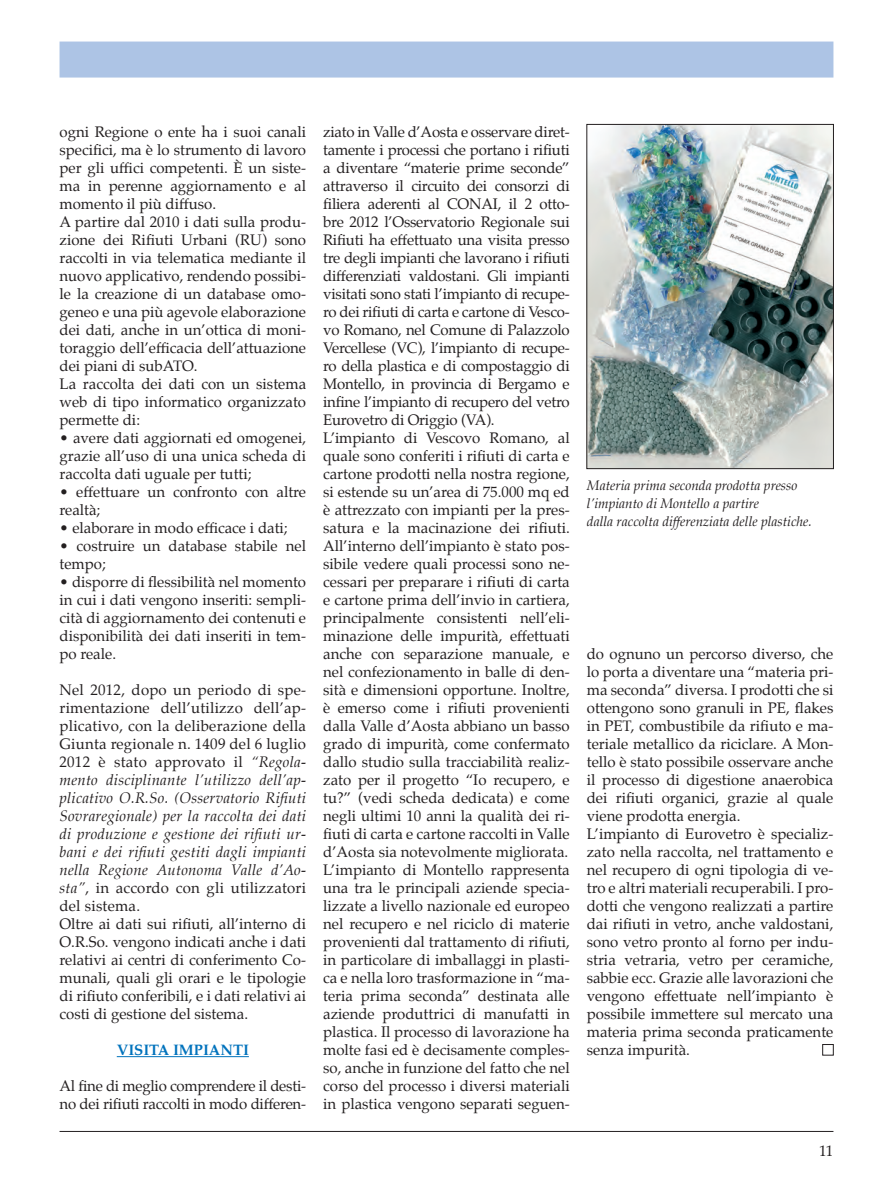
<style>
.page{position:relative;width:893px;height:1191px;background:#fff}
.page>*{position:absolute;margin:0;border:0;box-sizing:border-box;transform-origin:0 0}
.t1{font:15px/18px "Palatino";color:#231f20}
.t2{font:700 15px "Palatino";color:#0072bc}
.t3{font:italic 13.5px/18px "Palatino";color:#231f20}
.s1{font-style:italic}
</style>
<div class="page">
<div style="left:60px;top:42px;width:773px;height:36px;background:#adc4e5"></div>
<hr style="left:60px;top:1131px;width:773px;height:1px;background:#231f20">
<hr style="left:117px;top:1056px;width:132px;height:1px;background:#0072bc">
<img style="left:589px;top:126px;width:243px;height:341px">
<div style="left:587px;top:124px;width:247px;height:345px;border:1px solid #231f20"></div>
<div style="left:822px;top:1044px;width:11px;height:11px;border:1px solid #231f20"></div>
<p class="t1" style="left:60px;top:124px;width:248px">ogni Regione o ente ha i suoi canali specifici, ma è lo strumento di lavoro per gli uffici competenti. È un siste&shy;ma in perenne aggiornamento e al momento il più diffuso.<br>A partire dal 2010 i dati sulla produ&shy;zione dei Rifiuti Urbani (RU) sono raccolti in via telematica mediante il nuovo applicativo, rendendo possibi&shy;le la creazione di un database omo&shy;geneo e una più agevole elaborazione dei dati, anche in un’ottica di moni&shy;toraggio dell’efficacia dell’attuazione dei piani di subATO.<br>La raccolta dei dati con un sistema web di tipo informatico organizzato permette di:</p>
<p class="t1" style="left:60px;top:430px;width:248px;text-align:justify">• avere dati aggiornati ed omogenei, grazie all’uso di una unica scheda di raccolta dati uguale per tutti;</p>
<p class="t1" style="left:60px;top:484px;width:248px">• effettuare un confronto con altre realtà;</p>
<p class="t1" style="left:60px;top:520px;width:230px">• elaborare in modo efficace i dati;</p>
<p class="t1" style="left:60px;top:538px;width:248px">• costruire un database stabile nel tempo;</p>
<p class="t1" style="left:60px;top:574px;width:248px;text-align:justify">• disporre di flessibilità nel momento in cui i dati vengono inseriti: sempli&shy;cità di aggiornamento dei contenuti e disponibilità dei dati inseriti in tem&shy;po reale.</p>
<p class="t1" style="left:59px;top:682px;width:248px">Nel 2012, dopo un periodo di spe&shy;rimentazione dell’utilizzo dell’ap&shy;plicativo, con la deliberazione della Giunta regionale n. 1409 del 6 luglio 2012 è stato approvato il <span class="s1">“Regola&shy;mento disciplinante l’utilizzo dell’ap&shy;plicativo O.R.So. (Osservatorio Rifiuti Sovraregionale) per la raccolta dei dati di produzione e gestione dei rifiuti ur&shy;bani e dei rifiuti gestiti dagli impianti nella Regione Autonoma Valle d’Ao&shy;sta”</span>, in accordo con gli utilizzatori del sistema.<br>Oltre ai dati sui rifiuti, all’interno di O.R.So. vengono indicati anche i dati relativi ai centri di conferimento Co&shy;munali, quali gli orari e le tipologie di rifiuto conferibili, e i dati relativi ai costi di gestione del sistema.</p>
<p class="t2" style="left:117px;top:1042px;width:134px">VISITA IMPIANTI</p>
<p class="t1" style="left:59px;top:1078px;width:248px">Al fine di meglio comprendere il desti&shy;no dei rifiuti raccolti in modo differen-</p>
<p class="t1" style="left:323px;top:124px;width:248px">ziato in Valle d’Aosta e osservare diret&shy;tamente i processi che portano i rifiuti a diventare “materie prime seconde” attraverso il circuito dei consorzi di filiera aderenti al CONAI, il 2 otto&shy;bre 2012 l’Osservatorio Regionale sui Rifiuti ha effettuato una visita presso tre degli impianti che lavorano i rifiuti differenziati valdostani. Gli impianti visitati sono stati l’impianto di recupe&shy;ro dei rifiuti di carta e cartone di Vesco&shy;vo Romano, nel Comune di Palazzolo Vercellese (VC), l’impianto di recupe&shy;ro della plastica e di compostaggio di Montello, in provincia di Bergamo e infine l’impianto di recupero del vetro Eurovetro di Origgio (VA).<br>L’impianto di Vescovo Romano, al quale sono conferiti i rifiuti di carta e cartone prodotti nella nostra regione, si estende su un’area di 75.000 mq ed è attrezzato con impianti per la pres&shy;satura e la macinazione dei rifiuti.<br>All’interno dell’impianto è stato pos&shy;sibile vedere quali processi sono ne&shy;cessari per preparare i rifiuti di carta e cartone prima dell’invio in cartiera, principalmente consistenti nell’eli&shy;minazione delle impurità, effettuati anche con separazione manuale, e nel confezionamento in balle di den&shy;sità e dimensioni opportune. Inoltre, è emerso come i rifiuti provenienti dalla Valle d’Aosta abbiano un basso grado di impurità, come confermato dallo studio sulla tracciabilità realiz&shy;zato per il progetto “Io recupero, e tu?” (vedi scheda dedicata) e come negli ultimi 10 anni la qualità dei ri&shy;fiuti di carta e cartone raccolti in Valle d’Aosta sia notevolmente migliorata.<br>L’impianto di Montello rappresenta una tra le principali aziende specia&shy;lizzate a livello nazionale ed europeo nel recupero e nel riciclo di materie provenienti dal trattamento di rifiuti, in particolare di imballaggi in plasti&shy;ca e nella loro trasformazione in “ma&shy;teria prima seconda” destinata alle aziende produttrici di manufatti in plastica. Il processo di lavorazione ha molte fasi ed è decisamente comples&shy;so, anche in funzione del fatto che nel corso del processo i diversi materiali in plastica vengono separati seguen-</p>
<p class="t3" style="left:587px;top:478px;width:226px">Materia prima seconda prodotta presso l’impianto di Montello a partire<br>dalla raccolta differenziata delle plastiche.</p>
<p class="t1" style="left:587px;top:646px;width:248px">do ognuno un percorso diverso, che lo porta a diventare una “materia pri&shy;ma seconda” diversa. I prodotti che si ottengono sono granuli in PE, flakes in PET, combustibile da rifiuto e ma&shy;teriale metallico da riciclare. A Mon&shy;tello è stato possibile osservare anche il processo di digestione anaerobica dei rifiuti organici, grazie al quale viene prodotta energia.<br>L’impianto di Eurovetro è specializ&shy;zato nella raccolta, nel trattamento e nel recupero di ogni tipologia di ve&shy;tro e altri materiali recuperabili. I pro&shy;dotti che vengono realizzati a partire dai rifiuti in vetro, anche valdostani, sono vetro pronto al forno per indu&shy;stria vetraria, vetro per ceramiche, sabbie ecc. Grazie alle lavorazioni che vengono effettuate nell’impianto è possibile immettere sul mercato una materia prima seconda praticamente senza impurità.</p>
<p class="t1" style="left:819px;top:1142px;width:16px">11</p>
</div>
